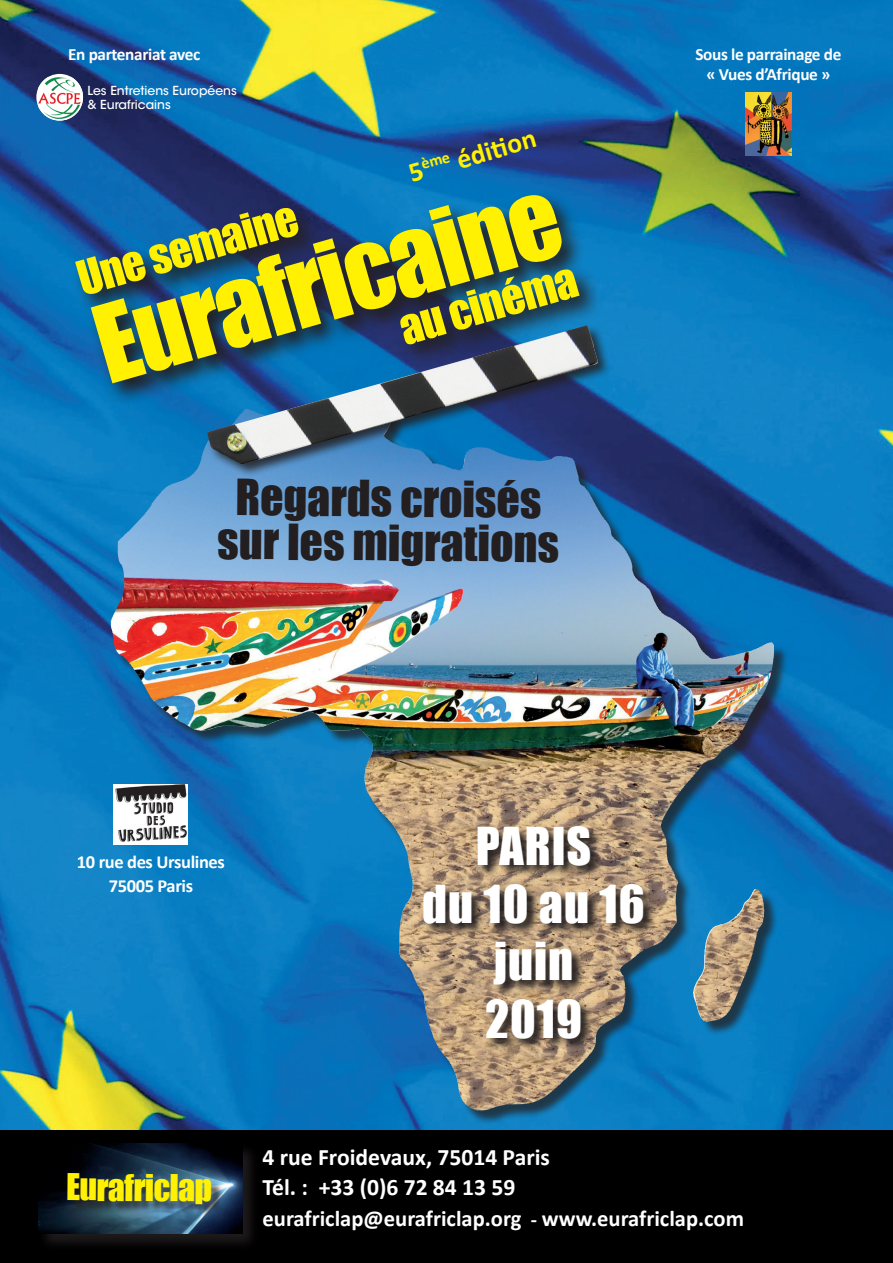
<style>
.page{position:relative;width:893px;height:1263px;background:#fff}
.page>*{position:absolute;margin:0;border:0;box-sizing:border-box;transform-origin:0 0}
.t1{font:99.75px "Impact";color:#fff101}
.t2{font:48px/57.6px "Impact";letter-spacing:.02em;color:#fff;text-align:center}
.t3{font:45.75px/44px "Impact";color:#231f20;text-align:center}
.t4{font:44.4px "Impact";color:#fff101}
.t5{font:33.9px "Impact";color:#fff101}
.t6{font:700 27.75px "Calibri";color:#fff101}
.t7{font:700 23.55px/30.8px "Calibri";color:#fff}
.t8{font:700 22.65px "Calibri";color:#fff}
.t9{font:700 18.45px "Calibri";letter-spacing:-.02em;color:#fff}
.t10{font:700 17.25px/20.7px "Calibri";letter-spacing:-.02em;color:#fff;text-align:center}
.t11{font:500 12.3px "ITC Avant Garde Std";color:#fff}
.s1{font-size:20.55px}
</style>
<div class="page">
<img style="left:0;top:0;width:893px;height:1131px">
<div style="left:113px;top:407px;width:676px;height:718px;background:#231f20;opacity:.75"></div>
<img style="left:117px;top:406px;width:188px;height:158px">
<div style="left:206px;top:324px;width:405px;height:154px;background:#231f20;opacity:.85"></div>
<img style="left:207px;top:406px;width:391px;height:58px">
<svg style="left:71px;top:190px;width:531px;height:216px;background:#22537d"></svg>
<svg style="left:422px;top:826px;width:234px;height:225px;background:#877967"></svg>
<div style="left:0;top:1131px;width:893px;height:132px;background:#000"></div>
<svg style="left:36px;top:74px;width:47px;height:47px"></svg>
<img style="left:38px;top:77px;width:45px;height:44px">
<div style="left:113px;top:784px;width:75px;height:61px;background:#fff"></div>
<img style="left:115px;top:784px;width:71px;height:58px">
<div style="left:37px;top:1142px;width:223px;height:109px;background:#231f20;opacity:.86"></div>
<img style="left:39px;top:1144px;width:203px;height:90px">
<div style="left:69px;top:1175px;width:155px;height:42px;background:#231f20;opacity:.75"></div>
<img style="left:745px;top:93px;width:47px;height:63px">
<p class="t10" style="left:68px;top:43px;width:134px">En partenariat avec</p>
<p class="t11" style="left:87px;top:83px;width:151px">Les Entretiens Européens</p>
<p class="t11" style="left:87px;top:97px;width:85px">&amp; Eurafricains</p>
<p class="t6" style="left:405px;top:157px;width:133px;rotate:-16deg">5<sup>ème</sup> éditi on</p>
<p class="t1" style="left:76px;top:272px;width:480px;rotate:-16deg">Eurafricaine</p>
<p class="t4" style="left:69px;top:246px;width:229px;rotate:-16deg">Une semaine</p>
<p class="t4" style="left:391px;top:296px;width:184px;rotate:-16deg">au cinéma</p>
<p class="t3" style="left:219px;top:472px;width:343px;rotate:1deg">Regards croisés sur les migrations</p>
<p class="t10" style="left:695px;top:43px;width:148px">Sous le parrainage de « Vues d’Afrique »</p>
<p class="t9" style="left:77px;top:850px;width:149px">10 rue des Ursulines</p>
<p class="t9" style="left:109px;top:874px;width:86px">75005 Paris</p>
<p class="t2" style="left:476px;top:816px;width:117px">PARIS</p>
<p class="t2" style="left:422px;top:874px;width:224px">du 10 au 16 juin<br>2019</p>
<p class="t5" style="left:67px;top:1160px;width:148px;rotate:1deg">Eurafriclap</p>
<p class="t7" style="left:262px;top:1140px;width:289px">4 rue Froidevaux, 75014 Paris<br>Tél. : +33 (0)6 72 84 13 59</p>
<p class="t8" style="left:262px;top:1204px;width:483px">eurafriclap@eurafriclap.org <span class="s1">-</span> www.eurafriclap.com</p>
</div>
